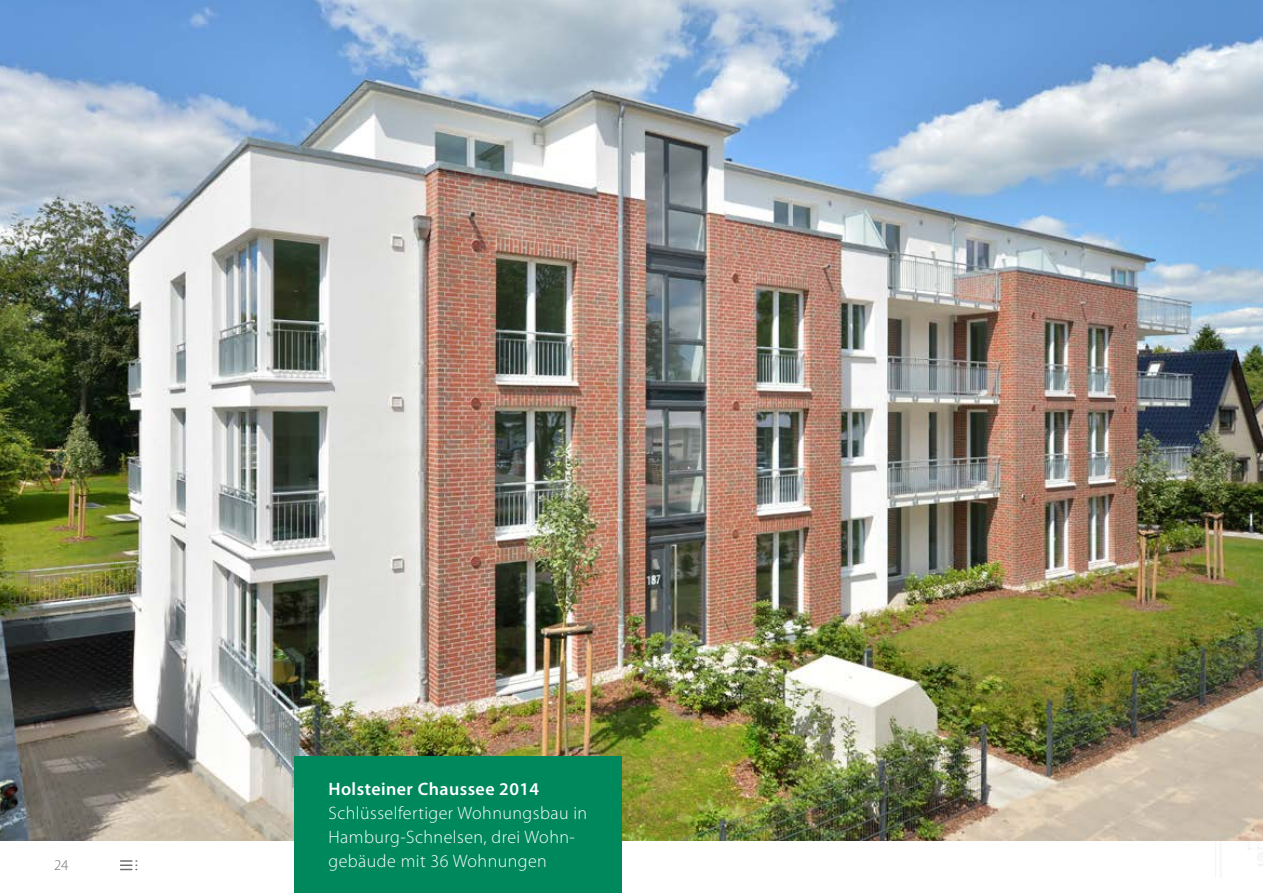
<style>
.page{position:relative;width:1263px;height:893px;background:#fff}
.page>*{position:absolute;margin:0;border:0;box-sizing:border-box;transform-origin:0 0}
.t1{font:300 18px/24px "Myriad Pro";letter-spacing:.025em;color:#fff}
.t2{font:600 18px "Myriad Pro";letter-spacing:.025em;color:#fff}
.t3{font:300 15px "Myriad Pro";color:#706f6f}
</style>
<div class="page">
<img style="left:0;top:0;width:1263px;height:840px">
<div style="left:294px;top:757px;width:328px;height:136px;background:#00885d"></div>
<svg style="left:121px;top:860px;width:16px;height:10px"></svg>
<p class="t2" style="left:328px;top:779px;width:212px">Holsteiner Chaussee 2014</p>
<p class="t1" style="left:328px;top:801px;width:260px">Schlüsselfertiger Wohnungsbau in<br>Hamburg-Schnelsen, drei Wohn-</p>
<p class="t3" style="left:54px;top:856px;width:16px">24</p>
<p class="t1" style="left:328px;top:849px;width:220px">gebäude mit 36 Wohnungen</p>
</div>
